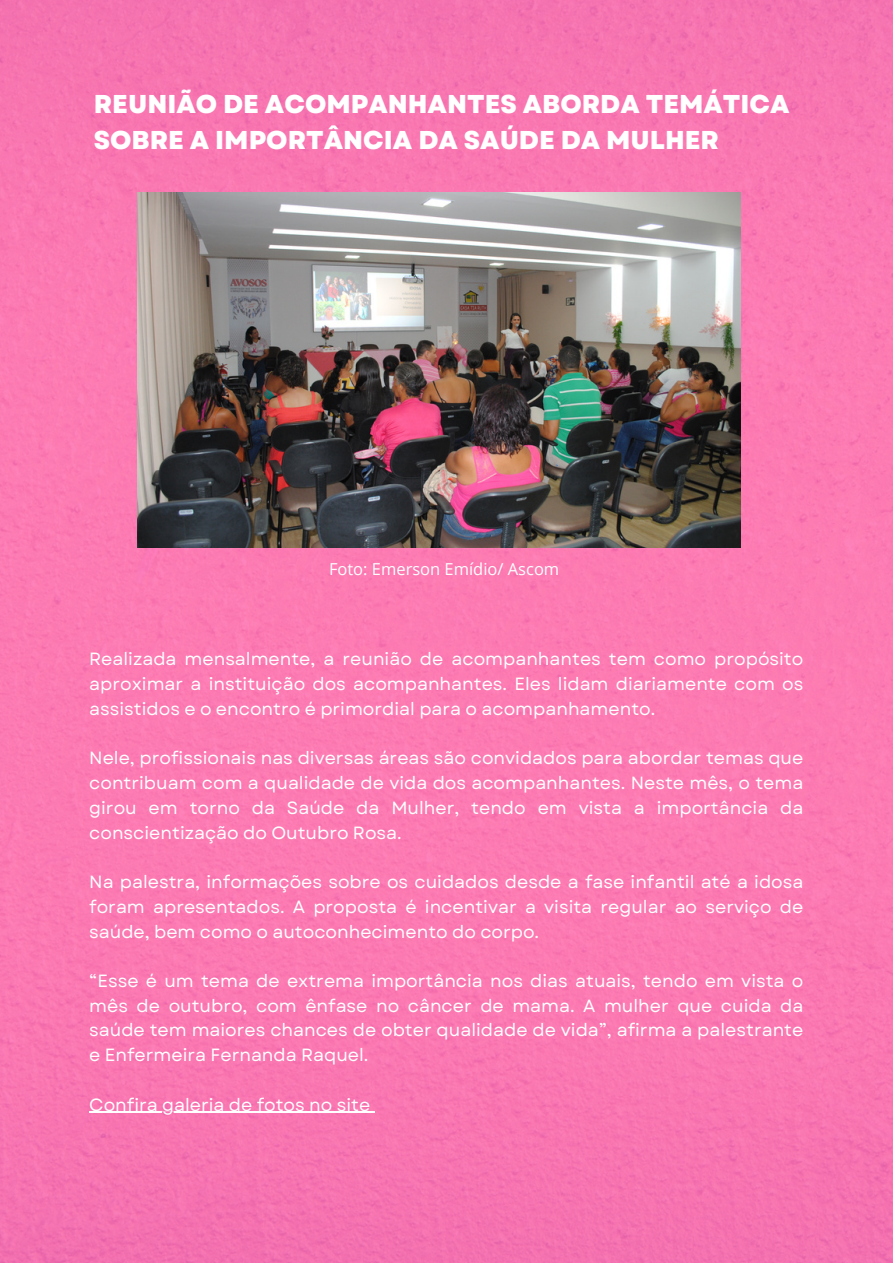
<style>
.page{position:relative;width:893px;height:1264px;background:#fff}
.page>*{position:absolute;margin:0;border:0;box-sizing:border-box;transform-origin:0 0}
.t1{font:800 25.8px/35.5px "Garet";color:#fff}
.t2{font:17.7px/24.8px "Garet";color:#fff;text-align:justify}
.t3{font:16.5px "Open Sans";color:#fff}
</style>
<div class="page">
<img style="left:0;top:0;width:892px;height:1262px">
<img style="left:137px;top:192px;width:603px;height:355px">
<hr style="left:89px;top:1111px;width:281px;height:1px;background:#fff">
<p class="t1" style="left:94px;top:87px;width:697px">REUNIÃO DE ACOMPANHANTES ABORDA TEMÁTICA<br>SOBRE A IMPORTÂNCIA DA SAÚDE DA MULHER</p>
<p class="t3" style="left:329px;top:558px;width:232px">Foto: Emerson Emídio/ Ascom</p>
<p class="t2" style="left:89px;top:647px;width:715px">Realizada mensalmente, a reunião de acompanhantes tem como propósito aproximar a instituição dos acompanhantes. Eles lidam diariamente com os assistidos e o encontro é primordial para o acompanhamento.</p>
<p class="t2" style="left:89px;top:745px;width:715px">Nele, profissionais nas diversas áreas são convidados para abordar temas que contribuam com a qualidade de vida dos acompanhantes. Neste mês, o tema girou em torno da Saúde da Mulher, tendo em vista a importância da conscientização do Outubro Rosa.</p>
<p class="t2" style="left:89px;top:869px;width:715px">Na palestra, informações sobre os cuidados desde a fase infantil até a idosa foram apresentados. A proposta é incentivar a visita regular ao serviço de saúde, bem como o autoconhecimento do corpo.</p>
<p class="t2" style="left:89px;top:968px;width:715px">“Esse é um tema de extrema importância nos dias atuais, tendo em vista o mês de outubro, com ênfase no câncer de mama. A mulher que cuida da saúde tem maiores chances de obter qualidade de vida”, afirma a palestrante e Enfermeira Fernanda Raquel.</p>
<p class="t2" style="left:89px;top:1092px;width:282px">Confira galeria de fotos no site</p>
</div>
